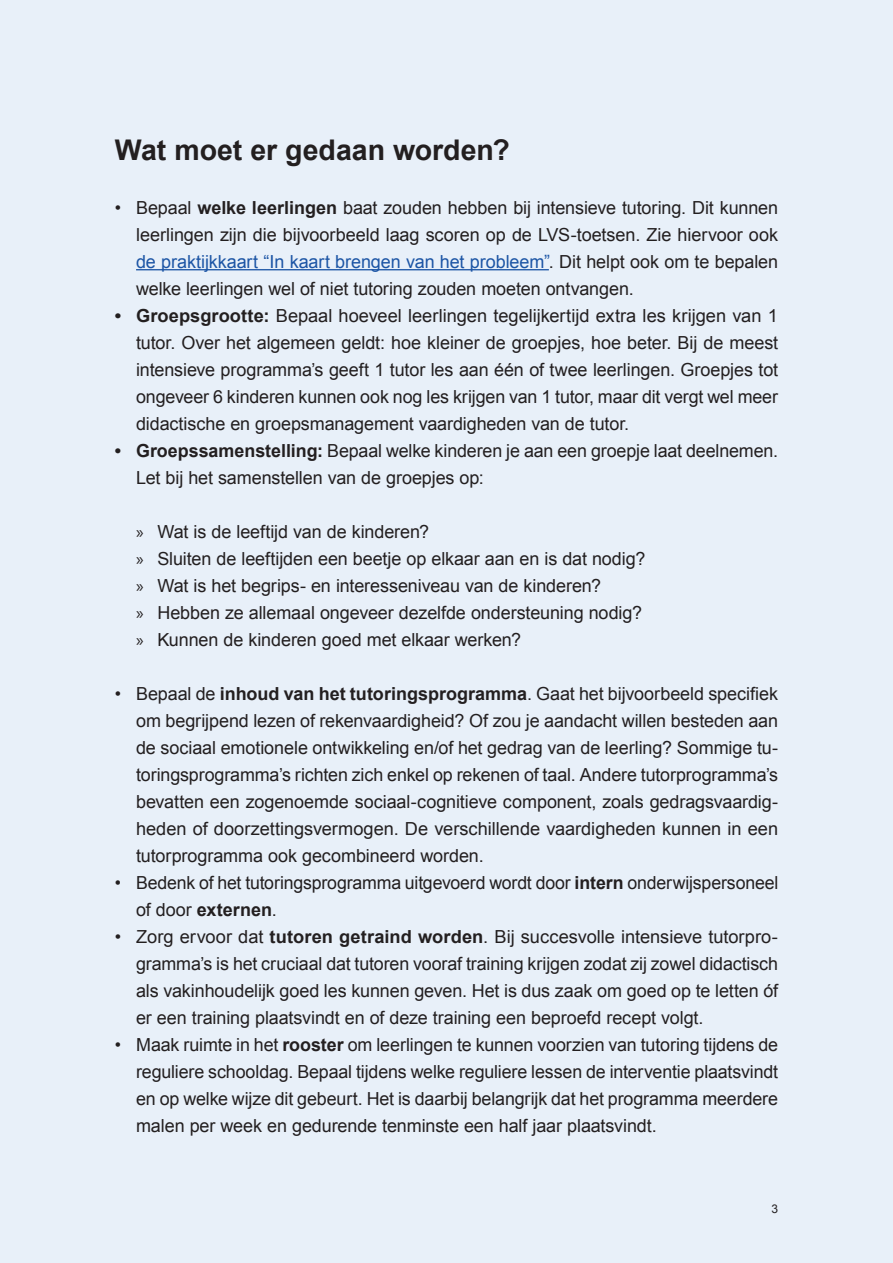
<style>
.page{position:relative;width:893px;height:1263px;background:#e8f0f9}
.page>*{position:absolute;margin:0;border:0;box-sizing:border-box;transform-origin:0 0}
.Subheader_not_number{font:700 28.5px "Arial";color:#231f20}
.list_in_paragraph{font:18px/27px "Arial";letter-spacing:-.005em;color:#231f20;text-align:justify}
.t1{font:12px "Arial";color:#231f20}
.s1{font-weight:700}
.s2{color:#1c55a5}
.s3{font-family:"Myriad Pro"}
</style>
<div class="page">
<hr style="left:136px;top:269px;width:413px;height:1px;background:#1c55a5">
<p class="Subheader_not_number" style="left:115px;top:131px;width:396px">Wat moet er gedaan worden?</p>
<p class="list_in_paragraph" style="left:136px;top:194px;width:644px;text-indent:-21px">• Bepaal <span class="s1">welke leerlingen</span> baat zouden hebben bij intensieve tutoring. Dit kunnen leerlingen zijn die bijvoorbeeld laag scoren op de LVS-toetsen. Zie hiervoor ook <span class="s2">de praktijkkaart “In kaart brengen van het probleem”</span>. Dit helpt ook om te bepalen welke leerlingen wel of niet tutoring zouden moeten ontvangen.</p>
<p class="list_in_paragraph" style="left:136px;top:302px;width:644px;text-indent:-21px"><span class="s1">• Groepsgrootte:</span> Bepaal hoeveel leerlingen tegelijkertijd extra les krijgen van 1 tutor. Over het algemeen geldt: hoe kleiner de groepjes, hoe beter. Bij de meest intensieve programma’s geeft 1 tutor les aan één of twee leerlingen. Groepjes tot ongeveer 6 kinderen kunnen ook nog les krijgen van 1 tutor, maar dit vergt wel meer didactische en groepsmanagement vaardigheden van de tutor.</p>
<p class="list_in_paragraph" style="left:136px;top:437px;width:644px;text-indent:-21px"><span class="s1">• Groepssamenstelling:</span> Bepaal welke kinderen je aan een groepje laat deelnemen.<br>Let bij het samenstellen van de groepjes op:</p>
<p class="list_in_paragraph" style="left:136px;top:518px;width:295px"><span class="s3">»</span> Wat is de leeftijd van de kinderen?</p>
<p class="list_in_paragraph" style="left:136px;top:545px;width:511px"><span class="s3">»</span> Sluiten de leeftijden een beetje op elkaar aan en is dat nodig?</p>
<p class="list_in_paragraph" style="left:136px;top:572px;width:466px"><span class="s3">»</span> Wat is het begrips- en interesseniveau van de kinderen?</p>
<p class="list_in_paragraph" style="left:136px;top:599px;width:508px"><span class="s3">»</span> Hebben ze allemaal ongeveer dezelfde ondersteuning nodig?</p>
<p class="list_in_paragraph" style="left:136px;top:626px;width:386px"><span class="s3">»</span> Kunnen de kinderen goed met elkaar werken?</p>
<p class="list_in_paragraph" style="left:136px;top:680px;width:644px;text-indent:-21px">• Bepaal de <span class="s1">inhoud van het tutoringsprogramma</span>. Gaat het bijvoorbeeld specifiek om begrijpend lezen of rekenvaardigheid? Of zou je aandacht willen besteden aan de sociaal emotionele ontwikkeling en/of het gedrag van de leerling? Sommige tu&shy;toringsprogramma’s richten zich enkel op rekenen of taal. Andere tutorprogramma’s bevatten een zogenoemde sociaal-cognitieve component, zoals gedragsvaardig&shy;heden of doorzettingsvermogen. De verschillende vaardigheden kunnen in een tutorprogramma ook gecombineerd worden.</p>
<p class="list_in_paragraph" style="left:136px;top:869px;width:644px;text-indent:-21px">• Bedenk of het tutoringsprogramma uitgevoerd wordt door <span class="s1">intern</span> onderwijspersoneel of door <span class="s1">externen</span>.</p>
<p class="list_in_paragraph" style="left:136px;top:923px;width:644px;text-indent:-21px">• Zorg ervoor dat <span class="s1">tutoren getraind worden</span>. Bij succesvolle intensieve tutorpro&shy;gramma’s is het cruciaal dat tutoren vooraf training krijgen zodat zij zowel didactisch als vakinhoudelijk goed les kunnen geven. Het is dus zaak om goed op te letten óf er een training plaatsvindt en of deze training een beproefd recept volgt.</p>
<p class="list_in_paragraph" style="left:136px;top:1031px;width:644px;text-indent:-21px">• Maak ruimte in het <span class="s1">rooster</span> om leerlingen te kunnen voorzien van tutoring tijdens de reguliere schooldag. Bepaal tijdens welke reguliere lessen de interventie plaatsvindt en op welke wijze dit gebeurt. Het is daarbij belangrijk dat het programma meerdere malen per week en gedurende tenminste een half jaar plaatsvindt.</p>
<p class="t1" style="left:771px;top:1201px;width:8px">3</p>
</div>
